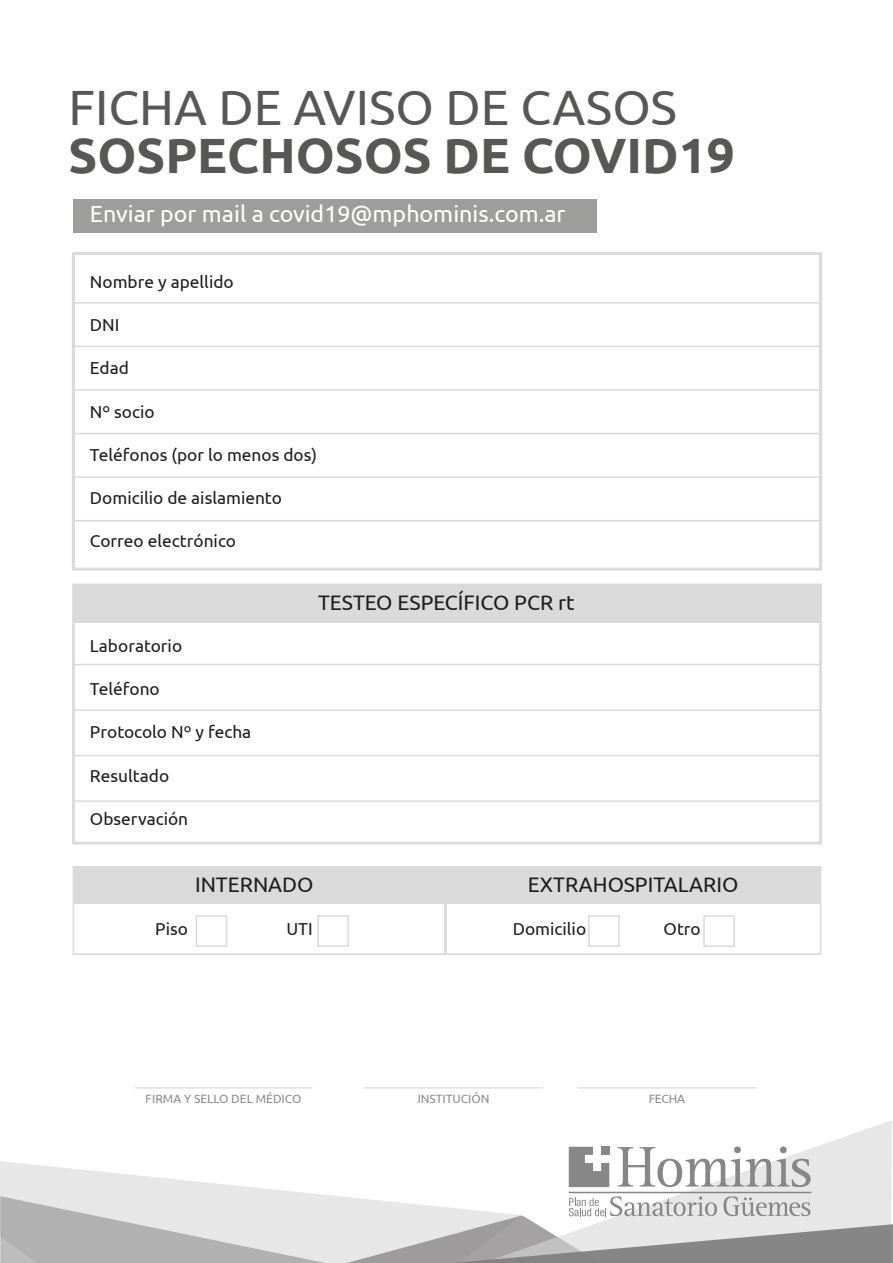
<style>
.page{position:relative;width:893px;height:1263px;background:#fff}
.page>*{position:absolute;margin:0;border:0;box-sizing:border-box;transform-origin:0 0}
.t1{font:700 49.5px "Ubuntu";color:#575756}
.t2{font:49.5px "Ubuntu";color:#575756}
.t3{font:23.25px "Ubuntu";color:#fff}
.t4{font:21px "Ubuntu";color:#1d1d1b}
.t5{font:17.25px "Ubuntu";color:#1d1d1b}
.t6{font:12px "Ubuntu";color:#575756}
</style>
<div class="page">
<div style="left:73px;top:200px;width:524px;height:32px;background:#9d9d9c"></div>
<svg style="left:0;top:1161px;width:334px;height:35px;fill:#eee"></svg>
<svg style="left:568px;top:1120px;width:324px;height:76px"></svg>
<svg style="left:569px;top:1147px;width:40px;height:40px"></svg>
<svg style="left:0;top:1196px;width:893px;height:67px;background:#c9c9c9"></svg>
<svg style="left:618px;top:1146px;width:192px;height:41px"></svg>
<hr style="left:569px;top:1192px;width:242px;height:1px;background:#878787">
<div style="left:72px;top:252px;width:750px;height:319px;border:3px solid #dadada"></div>
<div style="left:72px;top:583px;width:750px;height:261px;border:3px solid #dadada"></div>
<div style="left:73px;top:867px;width:748px;height:88px;border:2px solid #dadada"></div>
<hr style="left:73px;top:302px;width:747px;height:2px;background:#dadada">
<hr style="left:73px;top:346px;width:747px;height:1px;background:#dadada">
<hr style="left:73px;top:389px;width:747px;height:2px;background:#dadada">
<hr style="left:73px;top:433px;width:747px;height:1px;background:#dadada">
<hr style="left:73px;top:476px;width:747px;height:2px;background:#dadada">
<hr style="left:73px;top:520px;width:747px;height:1px;background:#dadada">
<hr style="left:73px;top:664px;width:747px;height:1px;background:#dadada">
<hr style="left:73px;top:709px;width:747px;height:2px;background:#dadada">
<hr style="left:73px;top:755px;width:747px;height:1px;background:#dadada">
<hr style="left:73px;top:800px;width:747px;height:2px;background:#dadada">
<div style="left:73px;top:585px;width:747px;height:37px;background:#dadada"></div>
<div style="left:73px;top:866px;width:747px;height:38px;background:#dadada"></div>
<hr style="left:444px;top:904px;width:3px;height:50px;background:#dadada">
<div style="left:196px;top:915px;width:31px;height:32px;border:2px solid #dadada"></div>
<div style="left:317px;top:915px;width:32px;height:32px;border:2px solid #dadada"></div>
<div style="left:588px;top:915px;width:32px;height:32px;border:2px solid #dadada"></div>
<div style="left:703px;top:915px;width:32px;height:32px;border:2px solid #dadada"></div>
<hr style="left:135px;top:1087px;width:177px;height:1px;background:#dadada">
<hr style="left:365px;top:1087px;width:177px;height:1px;background:#dadada">
<hr style="left:578px;top:1087px;width:178px;height:1px;background:#dadada">
<h1 class="t2" style="left:69px;top:78px;width:610px">FICHA DE AVISO DE CASOS</h1>
<h1 class="t1" style="left:69px;top:125px;width:668px">SOSPECHOSOS DE COVID19</h1>
<h2 class="t3" style="left:90px;top:199px;width:477px">Enviar por mail a covid19@mphominis.com.ar</h2>
<p class="t5" style="left:90px;top:271px;width:145px">Nombre y apellido</p>
<p class="t5" style="left:90px;top:315px;width:31px">DNI</p>
<p class="t5" style="left:90px;top:358px;width:40px">Edad</p>
<p class="t5" style="left:90px;top:401px;width:66px">Nº socio</p>
<p class="t5" style="left:90px;top:444px;width:229px">Teléfonos (por lo menos dos)</p>
<p class="t5" style="left:90px;top:487px;width:193px">Domicilio de aislamiento</p>
<p class="t5" style="left:90px;top:531px;width:148px">Correo electrónico</p>
<p class="t5" style="left:90px;top:635px;width:94px">Laboratorio</p>
<p class="t5" style="left:90px;top:678px;width:71px">Teléfono</p>
<p class="t5" style="left:90px;top:722px;width:163px">Protocolo Nº y fecha</p>
<p class="t5" style="left:90px;top:765px;width:81px">Resultado</p>
<p class="t5" style="left:90px;top:808px;width:100px">Observación</p>
<p class="t4" style="left:318px;top:590px;width:258px">TESTEO ESPECÍFICO PCR rt</p>
<p class="t4" style="left:195px;top:872px;width:120px">INTERNADO</p>
<p class="t4" style="left:528px;top:872px;width:212px">EXTRAHOSPITALARIO</p>
<p class="t5" style="left:155px;top:918px;width:34px">Piso</p>
<p class="t5" style="left:286px;top:918px;width:28px">UTI</p>
<p class="t5" style="left:513px;top:918px;width:75px">Domicilio</p>
<p class="t5" style="left:663px;top:918px;width:39px">Otro</p>
<p class="t6" style="left:146px;top:1091px;width:157px">FIRMA Y SELLO DEL MÉDICO</p>
<p class="t6" style="left:417px;top:1091px;width:74px">INSTITUCIÓN</p>
<p class="t6" style="left:648px;top:1091px;width:38px">FECHA</p>
</div>
